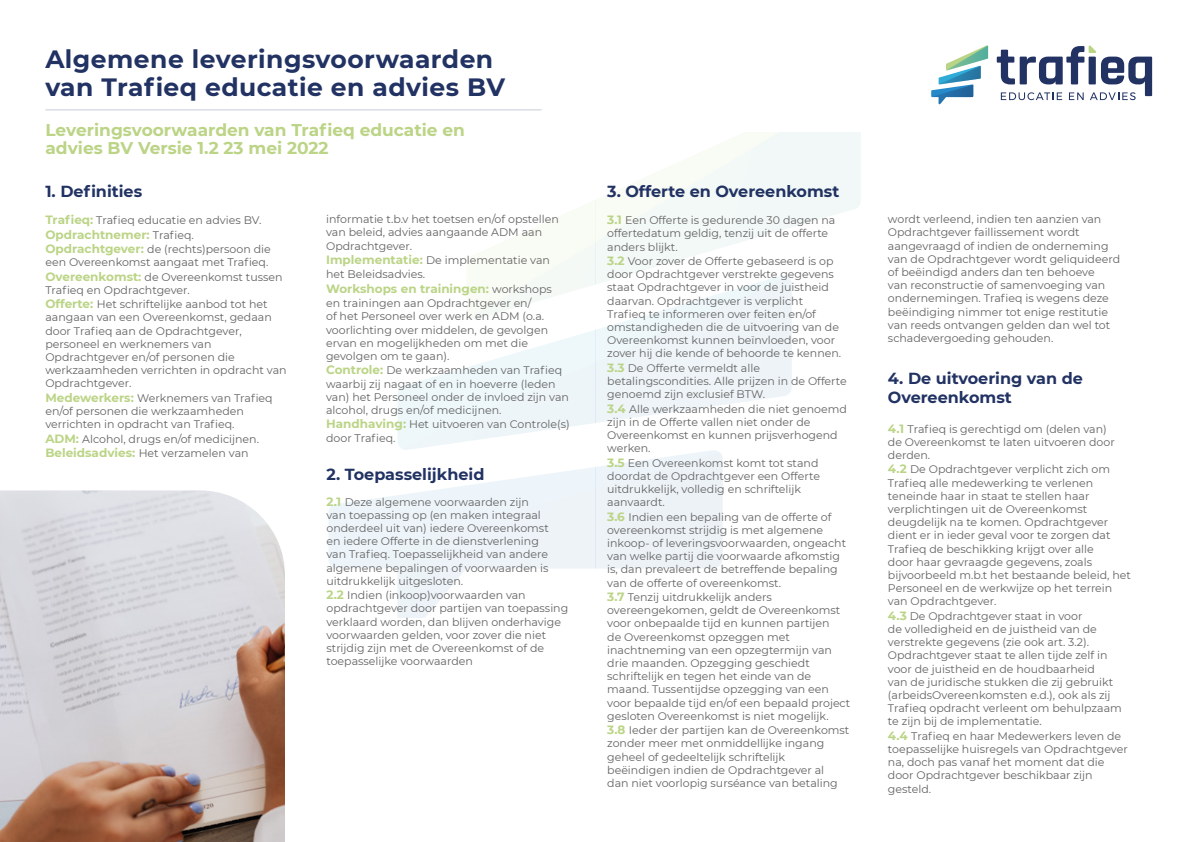
<style>
.page{position:relative;width:1191px;height:842px;background:#fff}
.page>*{position:absolute;margin:0;border:0;box-sizing:border-box;transform-origin:0 0}
.t1{font:700 25px/28px "Montserrat";letter-spacing:.02em;color:#213263}
.t2{font:700 17px/18px "Montserrat";color:#bbd486}
.t3{font:700 16px/19px "Montserrat";color:#213263}
.t4{font:700 12px "Montserrat";color:#bbd486}
.t5{font:11px/13.2px "Montserrat";color:#646363}
.s1{font-weight:700;font-size:12px;color:#bbd486}
.s2{font-weight:400;font-size:11px;color:#646363}
</style>
<div class="page">
<svg style="left:331px;top:495px;width:66px;height:73px;background:#eef5fa"></svg>
<svg style="left:397px;top:243px;width:395px;height:374px"></svg>
<svg style="left:595px;top:132px;width:266px;height:187px"></svg>
<img style="left:0;top:490px;width:285px;height:352px">
<hr style="left:45px;top:110px;width:496px;height:1px;background:#213263">
<svg style="left:931px;top:45px;width:57px;height:60px"></svg>
<svg style="left:996px;top:45px;width:156px;height:55px"></svg>
<h1 class="t1" style="left:45px;top:44px;width:461px">Algemene leveringsvoorwaarden van Trafieq educatie en advies BV</h1>
<h2 class="t2" style="left:45px;top:120px;width:421px">Leveringsvoorwaarden van Trafieq educatie en advies BV Versie 1.2 23 mei 2022</h2>
<h3 class="t3" style="left:45px;top:181px;width:98px">1. Definities</h3>
<p class="t5" style="left:45px;top:213px;width:218px"><span class="s1">Trafieq:</span> Trafieq educatie en advies BV.</p>
<p class="t4" style="left:45px;top:226px;width:150px">Opdrachtnemer: <span class="s2">Trafieq.</span></p>
<p class="t5" style="left:45px;top:242px;width:227px"><span class="s1">Opdrachtgever:</span> de (rechts)persoon die een Overeenkomst aangaat met Trafieq.</p>
<p class="t5" style="left:45px;top:270px;width:239px"><span class="s1">Overeenkomst:</span> de Overeenkomst tussen<br>Trafieq en Opdrachtgever.</p>
<p class="t5" style="left:45px;top:297px;width:243px"><span class="s1">Offerte:</span> Het schriftelijke aanbod tot het aangaan van een Overeenkomst, gedaan door Trafieq aan de Opdrachtgever, personeel en werknemers van Opdrachtgever en/of personen die werkzaamheden verrichten in opdracht van Opdrachtgever.</p>
<p class="t5" style="left:45px;top:391px;width:229px"><span class="s1">Medewerkers:</span> Werknemers van Trafieq en/of personen die werkzaamheden verrichten in opdracht van Trafieq.</p>
<p class="t5" style="left:45px;top:431px;width:215px;line-height:14.4px"><span class="s1">ADM:</span> Alcohol, drugs en/of medicijnen.<br><span class="s1">Beleidsadvies:</span> Het verzamelen van</p>
<p class="t5" style="left:326px;top:212px;width:234px">informatie t.b.v het toetsen en/of opstellen van beleid, advies aangaande ADM aan<br>Opdrachtgever.</p>
<p class="t5" style="left:326px;top:252px;width:225px;line-height:14.4px"><span class="s1">Implementatie:</span> De implementatie van het Beleidsadvies.</p>
<p class="t4" style="left:326px;top:280px;width:227px">Workshops en trainingen: <span class="s2">workshops</span></p>
<p class="t5" style="left:326px;top:296px;width:223px">en trainingen aan Opdrachtgever en/<br>of het Personeel over werk en ADM (o.a. voorlichting over middelen, de gevolgen ervan en mogelijkheden om met die gevolgen om te gaan).</p>
<p class="t5" style="left:326px;top:363px;width:244px"><span class="s1">Controle:</span> De werkzaamheden van Trafieq waarbij zij nagaat of en in hoeverre (leden van) het Personeel onder de invloed zijn van alcohol, drugs en/of medicijnen.</p>
<p class="t5" style="left:326px;top:417px;width:245px"><span class="s1">Handhaving:</span> Het uitvoeren van Controle(s) door Trafieq.</p>
<h3 class="t3" style="left:326px;top:464px;width:159px">2. Toepasselijkheid</h3>
<p class="t5" style="left:326px;top:495px;width:224px"><span class="s1">2.1</span> Deze algemene voorwaarden zijn van toepassing op (en maken integraal onderdeel uit van) iedere Overeenkomst en iedere Offerte in de dienstverlening van Trafieq. Toepasselijkheid van andere algemene bepalingen of voorwaarden is uitdrukkelijk uitgesloten.</p>
<p class="t5" style="left:326px;top:588px;width:243px"><span class="s1">2.2</span> Indien (inkoop)voorwaarden van opdrachtgever door partijen van toepassing verklaard worden, dan blijven onderhavige voorwaarden gelden, voor zover die niet strijdig zijn met de Overeenkomst of de toepasselijke voorwaarden</p>
<h3 class="t3" style="left:607px;top:181px;width:234px">3. Offerte en Overeenkomst</h3>
<p class="t5" style="left:607px;top:213px;width:230px"><span class="s1">3.1</span> Een Offerte is gedurende 30 dagen na offertedatum geldig, tenzij uit de offerte anders blijkt.</p>
<p class="t5" style="left:607px;top:254px;width:235px"><span class="s1">3.2</span> Voor zover de Offerte gebaseerd is op door Opdrachtgever verstrekte gegevens staat Opdrachtgever in voor de juistheid daarvan. Opdrachtgever is verplicht Trafieq te informeren over feiten en/of omstandigheden die de uitvoering van de Overeenkomst kunnen beïnvloeden, voor zover hij die kende of behoorde te kennen.</p>
<p class="t5" style="left:607px;top:361px;width:241px"><span class="s1">3.3</span> De Offerte vermeldt alle betalingscondities. Alle prijzen in de Offerte genoemd zijn exclusief BTW.</p>
<p class="t5" style="left:607px;top:402px;width:241px"><span class="s1">3.4</span> Alle werkzaamheden die niet genoemd zijn in de Offerte vallen niet onder de<br>Overeenkomst en kunnen prijsverhogend werken.</p>
<p class="t5" style="left:607px;top:456px;width:214px"><span class="s1">3.5</span> Een Overeenkomst komt tot stand doordat de Opdrachtgever een Offerte uitdrukkelijk, volledig en schriftelijk aanvaardt.</p>
<p class="t5" style="left:607px;top:510px;width:240px"><span class="s1">3.6</span> Indien een bepaling van de offerte of overeenkomst strijdig is met algemene inkoop- of leveringsvoorwaarden, ongeacht van welke partij die voorwaarde afkomstig is, dan prevaleert de betreffende bepaling van de offerte of overeenkomst.</p>
<p class="t5" style="left:607px;top:590px;width:245px"><span class="s1">3.7</span> Tenzij uitdrukkelijk anders overeengekomen, geldt de Overeenkomst voor onbepaalde tijd en kunnen partijen<br>de Overeenkomst opzeggen met inachtneming van een opzegtermijn van drie maanden. Opzegging geschiedt schriftelijk en tegen het einde van de maand. Tussentijdse opzegging van een voor bepaalde tijd en/of een bepaald project gesloten Overeenkomst is niet mogelijk.</p>
<p class="t5" style="left:607px;top:723px;width:244px"><span class="s1">3.8</span> Ieder der partijen kan de Overeenkomst zonder meer met onmiddellijke ingang geheel of gedeeltelijk schriftelijk beëindigen indien de Opdrachtgever al<br>dan niet voorlopig surséance van betaling</p>
<p class="t5" style="left:888px;top:212px;width:234px">wordt verleend, indien ten aanzien van Opdrachtgever faillissement wordt aangevraagd of indien de onderneming van de Opdrachtgever wordt geliquideerd of beëindigd anders dan ten behoeve<br>van reconstructie of samenvoeging van ondernemingen. Trafieq is wegens deze beëindiging nimmer tot enige restitutie van reeds ontvangen gelden dan wel tot schadevergoeding gehouden.</p>
<h3 class="t3" style="left:888px;top:368px;width:196px">4. De uitvoering van de<br>Overeenkomst</h3>
<p class="t5" style="left:888px;top:422px;width:228px"><span class="s1">4.1</span> Trafieq is gerechtigd om (delen van) de Overeenkomst te laten uitvoeren door derden.</p>
<p class="t5" style="left:888px;top:462px;width:245px"><span class="s1">4.2</span> De Opdrachtgever verplicht zich om Trafieq alle medewerking te verlenen teneinde haar in staat te stellen haar verplichtingen uit de Overeenkomst deugdelijk na te komen. Opdrachtgever dient er in ieder geval voor te zorgen dat Trafieq de beschikking krijgt over alle<br>door haar gevraagde gegevens, zoals bijvoorbeeld m.b.t het bestaande beleid, het Personeel en de werkwijze op het terrein van Opdrachtgever.</p>
<p class="t5" style="left:888px;top:609px;width:235px"><span class="s1">4.3</span> De Opdrachtgever staat in voor<br>de volledigheid en de juistheid van de verstrekte gegevens (zie ook art. 3.2).<br>Opdrachtgever staat te allen tijde zelf in voor de juistheid en de houdbaarheid<br>van de juridische stukken die zij gebruikt (arbeidsOvereenkomsten e.d.), ook als zij Trafieq opdracht verleent om behulpzaam te zijn bij de implementatie.</p>
<p class="t5" style="left:888px;top:729px;width:241px"><span class="s1">4.4</span> Trafieq en haar Medewerkers leven de toepasselijke huisregels van Opdrachtgever na, doch pas vanaf het moment dat die door Opdrachtgever beschikbaar zijn gesteld.</p>
</div>
